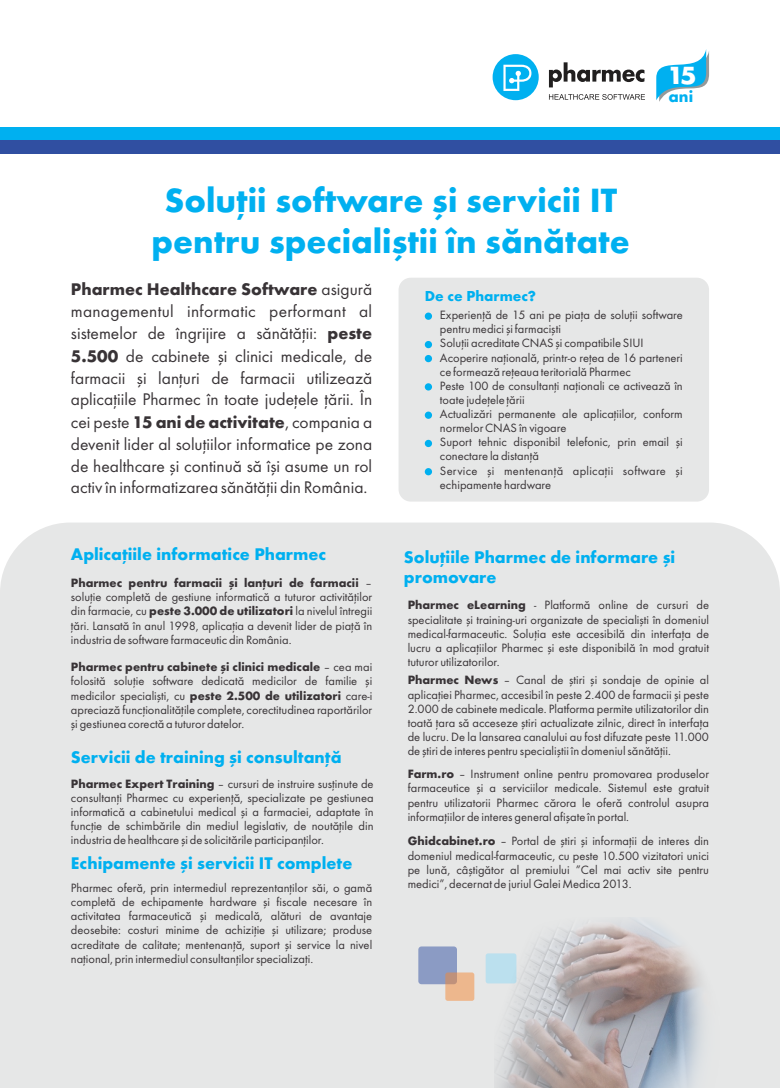
<style>
.page{position:relative;width:780px;height:1088px;background:#fff}
.page>*{position:absolute;margin:0;border:0;box-sizing:border-box;transform-origin:0 0}
.t1{font:700 35px/41px "Futura TEE";color:#00b0f0;text-align:center}
.t2{font:700 22.88px "Futura LT";color:#fff;scale:1.07 1}
.t3{font:17.5px/22.1px "Futura TEE";color:#383336;text-align:justify}
.t4{font:700 17.5px/20.5px "Futura TEE";color:#00b0f0}
.t5{font:700 15px "Futura TEE";color:#00b0f0}
.t6{font:700 14.75px "Futura LT";color:#00b0f0}
.t7{font:12.5px/14.1px "Futura TEE";color:#383336;text-align:justify}
.s1{font-weight:700}
</style>
<div class="page">
<div style="left:0;top:522px;width:780px;height:566px;background:#e6e7e7"></div>
<div style="left:0;top:127px;width:780px;height:13px;background:#00b0f0"></div>
<div style="left:0;top:140px;width:780px;height:13px;background:#304fa1"></div>
<div style="left:418px;top:946px;width:39px;height:38px;background:#8b9bc4;border-radius:3px"></div>
<div style="left:445px;top:972px;width:29px;height:29px;background:#f58733;border-radius:2px;opacity:.5"></div>
<div style="left:485px;top:953px;width:31px;height:30px;background:#bbe0ee;border-radius:3px"></div>
<div style="left:492px;top:54px;width:46px;height:46px;background:#00b0f0;border-radius:50%"></div>
<svg style="left:549px;top:62px;width:95px;height:25px"></svg>
<svg style="left:503px;top:65px;width:28px;height:26px"></svg>
<svg style="left:549px;top:94px;width:96px;height:6px"></svg>
<svg style="left:656px;top:49px;width:53px;height:53px"></svg>
<div style="left:398px;top:278px;width:311px;height:224px;background:#e6e7e7;border-radius:12px"></div>
<div style="left:425px;top:313px;width:7px;height:7px;background:#00b0f0;border-radius:50%"></div>
<div style="left:425px;top:341px;width:7px;height:7px;background:#00b0f0;border-radius:50%"></div>
<div style="left:425px;top:383px;width:7px;height:7px;background:#00b0f0;border-radius:50%"></div>
<div style="left:425px;top:355px;width:7px;height:7px;background:#00b0f0;border-radius:50%"></div>
<div style="left:425px;top:412px;width:7px;height:7px;background:#00b0f0;border-radius:50%"></div>
<div style="left:425px;top:440px;width:7px;height:7px;background:#00b0f0;border-radius:50%"></div>
<div style="left:425px;top:468px;width:7px;height:7px;background:#00b0f0;border-radius:50%"></div>
<img style="left:494px;top:917px;width:225px;height:171px">
<h2 class="t2" style="left:667px;top:65px;width:30px">15</h2>
<h1 class="t1" style="left:151px;top:180px;width:480px">Soluţii software şi servicii IT pentru specialiştii în sănătate</h1>
<p class="t6" style="left:669px;top:89px;width:26px">ani</p>
<p class="t3" style="left:71px;top:278px;width:303px"><span class="s1">Pharmec Healthcare Software</span> asigură managementul informatic performant al sistemelor de îngrijire a sănătăţii: <span class="s1">peste 5.500</span> de cabinete şi clinici medicale, de farmacii şi lanţuri de farmacii utilizează aplicaţiile Pharmec în toate judeţele ţării. În cei peste <span class="s1">15 ani de activitate</span>, compania a devenit lider al soluţiilor informatice pe zona de healthcare şi continuă să îşi asume un rol activ în informatizarea sănătăţii din România.</p>
<h3 class="t4" style="left:71px;top:543px;width:257px">Aplicaţiile informatice Pharmec</h3>
<p class="t7" style="left:71px;top:575px;width:303px"><span class="s1">Pharmec pentru farmacii şi lanţuri de farmacii</span> – soluţie completă de gestiune informatică a tuturor activităţilor din farmacie, cu <span class="s1">peste 3.000 de utilizatori</span> la nivelul întregii ţări. Lansată în anul 1998, aplicaţia a devenit lider de piaţă în industria de software farmaceutic din România.</p>
<p class="t7" style="left:71px;top:660px;width:303px"><span class="s1">Pharmec pentru cabinete şi clinici medicale</span> – cea mai folosită soluţie software dedicată medicilor de familie şi medicilor specialişti, cu <span class="s1">peste 2.500 de utilizatori</span> care-i apreciază funcţionalităţile complete, corectitudinea raportărilor şi gestiunea corectă a tuturor datelor.</p>
<h3 class="t4" style="left:71px;top:747px;width:272px">Servicii de training şi consultanţă</h3>
<p class="t7" style="left:71px;top:776px;width:304px"><span class="s1">Pharmec Expert Training</span> – cursuri de instruire susţinute de consultanţi Pharmec cu experienţă, specializate pe gestiunea informatică a cabinetului medical şi a farmaciei, adaptate în funcţie de schimbările din mediul legislativ, de noutăţile din industria de healthcare şi de solicitările participanţilor.</p>
<h3 class="t4" style="left:71px;top:853px;width:283px">Echipamente şi servicii IT complete</h3>
<p class="t7" style="left:71px;top:881px;width:303px">Pharmec oferă, prin intermediul reprezentanţilor săi, o gamă completă de echipamente hardware şi fiscale necesare în activitatea farmaceutică şi medicală, alături de avantaje deosebite: costuri minime de achiziţie şi utilizare; produse acreditate de calitate; mentenanţă, suport şi service la nivel naţional, prin intermediul consultanţilor specializaţi.</p>
<p class="t5" style="left:425px;top:287px;width:113px">De ce Pharmec?</p>
<p class="t7" style="left:440px;top:308px;width:244px;text-align:left">Experienţă de 15 ani pe piaţa de soluţii software pentru medici şi farmacişti<br>Soluţii acreditate CNAS şi compatibile SIUI Acoperire naţională, printr-o reţea de 16 parteneri ce formează reţeaua teritorială Pharmec<br>Peste 100 de consultanţi naţionali ce activează în toate judeţele ţării<br>Actualizări permanente ale aplicaţiilor, conform normelor CNAS în vigoare<br>Suport tehnic disponibil telefonic, prin email şi conectare la distanţă<br>Service şi mentenanţă aplicaţii software şi echipamente hardware</p>
<h3 class="t4" style="left:404px;top:547px;width:273px">Soluţiile Pharmec de informare şi promovare</h3>
<p class="t7" style="left:407px;top:598px;width:303px"><span class="s1">Pharmec eLearning</span> - Platformă online de cursuri de specialitate şi training-uri organizate de specialişti în domeniul medical-farmaceutic. Soluţia este accesibilă din interfaţa de lucru a aplicaţiilor Pharmec şi este disponibilă în mod gratuit tuturor utilizatorilor.</p>
<p class="t7" style="left:407px;top:673px;width:303px"><span class="s1">Pharmec News</span> – Canal de ºtiri ºi sondaje de opinie al aplicaþiei Pharmec, accesibil în peste 2.400 de farmacii ºi peste 2.000 de cabinete medicale. Platforma permite utilizatorilor din toată þara să acceseze ºtiri actualizate zilnic, direct în interfaþa de lucru. De la lansarea canalului au fost difuzate peste 11.000 de ºtiri de interes pentru specialiºtii în domeniul sănătăþii.</p>
<p class="t7" style="left:407px;top:767px;width:303px"><span class="s1">Farm.ro</span> – Instrument online pentru promovarea produselor farmaceutice şi a serviciilor medicale. Sistemul este gratuit pentru utilizatorii Pharmec cărora le oferă controlul asupra informaţiilor de interes general afişate în portal.</p>
<p class="t7" style="left:407px;top:834px;width:303px"><span class="s1">Ghidcabinet.ro</span> – Portal de ştiri şi informaţii de interes din domeniul medical-farmaceutic, cu peste 10.500 vizitatori unici pe lună, câştigător al premiului ”Cel mai activ site pentru medici”, decernat de juriul Galei Medica 2013.</p>
</div>
